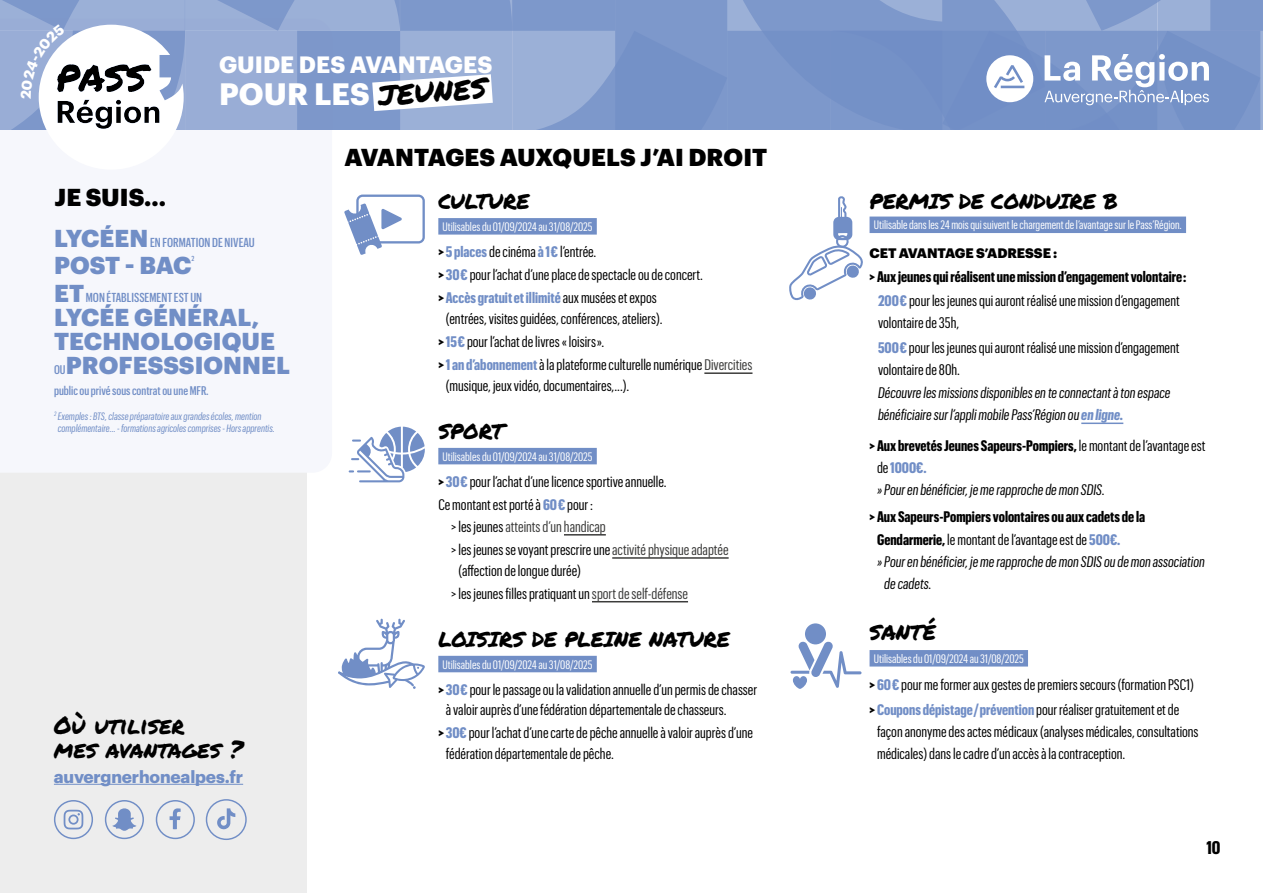
<style>
.page{position:relative;width:1263px;height:893px;background:#fff}
.page>*{position:absolute;margin:0;border:0;box-sizing:border-box;transform-origin:0 0}
.t1{font:700 30.3px "Graphik";color:#fff}
.t2{font:28.2px "Permanent Marker";color:#000}
.t3{font:900 24px/24px "Graphik";letter-spacing:.005em;color:#718ec6}
.t4{font:900 24px "Graphik";letter-spacing:.005em;color:#000}
.t5{font:24px/24px "Permanent Marker";color:#000}
.t6{font:700 23.1px "Graphik";color:#fff}
.t7{font:21px "Permanent Marker";letter-spacing:-.01em;color:#000}
.t8{font:700 18px "Graphik X Cond";color:#000}
.t9{font:700 17.1px "Graphik";letter-spacing:-.01em;color:#718ec6}
.t10{font:15px/23.1px "Graphik X Cond";color:#000}
.t11{font:italic 15px/22px "Graphik X Cond";color:#000}
.t12{font:700 15px/24.6px "Graphik X Cond";color:#000;text-align:center}
.t13{font:15px "Graphik X Cond";color:#3c3c3b}
.t14{font:900 13.5px "Graphik";letter-spacing:-.005em;color:#000}
.t15{font:500 12.75px "Graphik X Cond";color:#718ec6}
.t16{font:500 12.3px "Graphik X Cond";color:#718ec6}
.t17{font:12px "Graphik X Cond";color:#fff}
.t18{font:italic 10.5px/12px "Graphik X Cond";color:#718ec6}
.t19{font:500 7.2px "Graphik X Cond";color:#718ec6}
.s1{font-weight:900}
.s2{font-weight:700;color:#718ec6}
.s3{color:#3c3c3b}
.s4{color:#000}
.s5{font-family:"Graphik";font-weight:900;font-size:24px}
.s6{font-family:"Graphik X Cond";font-weight:500;font-size:12.3px}
.s7{color:#718ec6}
.s8{font-weight:400}
.s9{font-weight:900;font-style:normal}
.s10{font-weight:700;font-style:normal}
.s11{font-style:normal}
.s12{font-weight:700;font-style:normal;color:#718ec6}
.s13{font-weight:700}
</style>
<div class="page">
<div style="left:0;top:417px;width:306px;height:476px;background:#ededed"></div>
<div style="left:0;top:417px;width:307px;height:56px;background:#f6f7fc"></div>
<div style="left:105px;top:800px;width:39px;height:39px;border:1px solid #718ec6;border-radius:50%"></div>
<svg style="left:112px;top:808px;width:24px;height:23px"></svg>
<svg style="left:64px;top:810px;width:19px;height:19px"></svg>
<div style="left:54px;top:800px;width:39px;height:39px;border:1px solid #718ec6;border-radius:50%"></div>
<div style="left:206px;top:799px;width:41px;height:41px;border:1px solid #718ec6;border-radius:50%"></div>
<svg style="left:217px;top:808px;width:18px;height:21px"></svg>
<div style="left:156px;top:800px;width:39px;height:39px;border:1px solid #718ec6;border-radius:50%"></div>
<svg style="left:170px;top:808px;width:11px;height:21px"></svg>
<hr style="left:54px;top:784px;width:189px;height:1px;background:#718ec6">
<div style="left:438px;top:218px;width:159px;height:17px;background:#718ec6"></div>
<hr style="left:704px;top:372px;width:48px;height:2px;background:#3c3c3b">
<div style="left:438px;top:448px;width:159px;height:16px;background:#718ec6"></div>
<hr style="left:564px;top:534px;width:42px;height:2px;background:#3c3c3b">
<hr style="left:612px;top:557px;width:117px;height:2px;background:#3c3c3b">
<hr style="left:592px;top:601px;width:96px;height:1px;background:#3c3c3b">
<div style="left:438px;top:656px;width:159px;height:16px;background:#718ec6"></div>
<div style="left:869px;top:217px;width:317px;height:16px;background:#718ec6"></div>
<hr style="left:1081px;top:423px;width:42px;height:1px;background:#718ec6">
<div style="left:869px;top:650px;width:159px;height:16px;background:#718ec6"></div>
<div style="left:805px;top:623px;width:21px;height:21px;background:#718ec6;border-radius:50%"></div>
<svg style="left:790px;top:641px;width:71px;height:48px"></svg>
<svg style="left:349px;top:427px;width:76px;height:55px"></svg>
<svg style="left:789px;top:196px;width:74px;height:105px"></svg>
<svg style="left:344px;top:195px;width:81px;height:60px"></svg>
<svg style="left:338px;top:619px;width:87px;height:70px"></svg>
<svg style="left:0;top:0;width:1263px;height:130px;background:#8fa5cf"></svg>
<h3 class="t6" style="left:219px;top:47px;width:275px">GUIDE DES AVANTAGES</h3>
<h1 class="t1" style="left:219px;top:70px;width:152px">POUR LES</h1>
<h2 class="t2" style="left:376px;top:75px;width:111px;rotate:-4deg">JEUNES</h2>
<h3 class="t4" style="left:344px;top:138px;width:424px">AVANTAGES AUXQUELS J’AI DROIT</h3>
<h3 class="t4" style="left:55px;top:179px;width:113px">JE SUIS...</h3>
<h3 class="t7" style="left:438px;top:186px;width:93px">CULTURE</h3>
<p class="t17" style="left:443px;top:218px;width:151px">Utilisables du 01/09/2024 au 31/08/2025</p>
<p class="t10" style="left:438px;top:239px;width:266px"><span class="s1">&gt;</span> <span class="s2">5 places</span> de cinéma <span class="s2">à 1 €</span> l’entrée.<br><span class="s1">&gt;</span> <span class="s2">30 €</span> pour l’achat d’une place de spectacle ou de concert. <span class="s1">&gt;</span> <span class="s2">Accès gratuit et illimité</span> aux musées et expos</p>
<p class="t10" style="left:438px;top:306px;width:316px;text-indent:7px">(entrées, visites guidées, conférences, ateliers).<br><span class="s1">&gt;</span> <span class="s2">15 €</span> pour l’achat de livres « loisirs ».<br><span class="s1">&gt;</span> <span class="s2">1 an d’abonnement</span> à la plateforme culturelle numérique <span class="s3">Divercities</span></p>
<p class="t10" style="left:446px;top:373px;width:185px">(musique, jeux vidéo, documentaires,...).</p>
<h3 class="t7" style="left:438px;top:415px;width:67px">SPORT</h3>
<p class="t17" style="left:443px;top:448px;width:151px">Utilisables du 01/09/2024 au 31/08/2025</p>
<p class="t10" style="left:438px;top:469px;width:230px"><span class="s1">&gt;</span> <span class="s2">30 €</span> pour l’achat d’une licence sportive annuelle.</p>
<p class="t10" style="left:438px;top:492px;width:156px">Ce montant est porté à <span class="s2">60 €</span> pour :</p>
<p class="t13" style="left:451px;top:516px;width:156px"><span class="s4">&gt; les jeunes</span> atteints d’un handicap</p>
<p class="t10" style="left:451px;top:537px;width:279px">&gt; les jeunes se voyant prescrire une <span class="s3">activité physique adaptée</span></p>
<p class="t10" style="left:451px;top:558px;width:238px;text-indent:7px">(affection de longue durée)<br>&gt; les jeunes filles pratiquant un <span class="s3">sport de self-défense</span></p>
<h3 class="t7" style="left:438px;top:623px;width:293px">LOISIRS DE PLEINE NATURE</h3>
<p class="t17" style="left:443px;top:656px;width:151px">Utilisables du 01/09/2024 au 31/08/2025</p>
<p class="t10" style="left:446px;top:678px;width:313px;line-height:20.5px;text-indent:-7px"><span class="s1">&gt;</span> <span class="s2">30 €</span> pour le passage ou la validation annuelle d’un permis de chasser à valoir auprès d’une fédération départementale de chasseurs.</p>
<p class="t10" style="left:446px;top:722px;width:309px;line-height:20.5px;text-indent:-7px"><span class="s1">&gt;</span> <span class="s2">30€</span> pour l’achat d’une carte de pêche annuelle à valoir auprès d’une fédération départementale de pêche.</p>
<p class="t15" style="left:54px;top:234px;width:202px"><span class="s5">LYCÉEN</span>EN FORMATION DE NIVEAU</p>
<h3 class="t3" style="left:54px;top:251px;width:139px">POST - BAC</h3>
<p class="t19" style="left:192px;top:253px;width:4px">2</p>
<p class="t15" style="left:54px;top:289px;width:150px"><span class="s5">ET</span>MON ÉTABLISSEMENT EST UN</p>
<h3 class="t3" style="left:54px;top:303px;width:238px">LYCÉE GÉNÉRAL,<br>TECHNOLOGIQUE<br><span class="s6">OU</span> PROFESSSIONNEL</h3>
<p class="t16" style="left:54px;top:382px;width:156px">public ou privé sous contrat ou une MFR.</p>
<p class="t18" style="left:58px;top:409px;width:219px;text-indent:-4px"><sup>2</sup> Exemples : BTS, classe préparatoire aux grandes écoles, mention complémentaire… - formations agricoles comprises - Hors apprentis.</p>
<h3 class="t5" style="left:54px;top:713px;width:191px">Où utiliser<br>mes avantages ?</h3>
<p class="t9" style="left:54px;top:763px;width:191px">auvergnerhonealpes.fr</p>
<h3 class="t7" style="left:869px;top:186px;width:250px">PERMIS DE CONDUIRE B</h3>
<p class="t17" style="left:874px;top:217px;width:309px">Utilisable dans les 24 mois qui suivent le chargement de l’avantage sur le Pass’Région.</p>
<p class="t14" style="left:869px;top:243px;width:189px">CET AVANTAGE S’ADRESSE :</p>
<p class="t12" style="left:869px;top:263px;width:318px"><span class="s1">&gt;</span> Aux jeunes qui réalisent une mission d’engagement volontaire :<br><span class="s7">200 €</span> <span class="s8">pour les jeunes qui auront réalisé une mission d’engagement</span></p>
<p class="t10" style="left:878px;top:310px;width:303px;line-height:24.6px">volontaire de 35h,<br><span class="s2">500 €</span> pour les jeunes qui auront réalisé une mission d’engagement</p>
<p class="t10" style="left:878px;top:357px;width:83px">volontaire de 80h.</p>
<p class="t11" style="left:878px;top:381px;width:294px">Découvre les missions disponibles en te connectant à ton espace bénéficiaire sur l’appli mobile Pass’Région ou <span class="s2">en ligne.</span></p>
<p class="t11" style="left:877px;top:433px;width:330px;text-indent:-7px"><span class="s9">&gt;</span> <span class="s10">Aux brevetés Jeunes Sapeurs-Pompiers,</span> <span class="s11">le montant de l’avantage est de</span><span class="s12">1000€.<br></span>» Pour en bénéficier, je me rapproche de mon SDIS.</p>
<p class="t12" style="left:869px;top:504px;width:277px"><span class="s1">&gt;</span> Aux Sapeurs-Pompiers volontaires ou aux cadets de la</p>
<p class="t10" style="left:877px;top:527px;width:245px"><span class="s13">Gendarmerie,</span> le montant de l’avantage est de <span class="s2">500€.</span></p>
<p class="t11" style="left:877px;top:549px;width:329px">» Pour en bénéficier, je me rapproche de mon SDIS ou de mon association</p>
<p class="t11" style="left:884px;top:571px;width:49px">de cadets.</p>
<h3 class="t7" style="left:869px;top:616px;width:68px">SANTÉ</h3>
<p class="t17" style="left:874px;top:650px;width:151px">Utilisables du 01/09/2024 au 31/08/2025</p>
<p class="t10" style="left:869px;top:672px;width:326px;line-height:24.6px"><span class="s1">&gt;</span> <span class="s2">60 €</span> pour me former aux gestes de premiers secours (formation PSC1) <span class="s1">&gt;</span> <span class="s2">Coupons dépistage / prévention</span> pour réaliser gratuitement et de</p>
<p class="t10" style="left:877px;top:720px;width:323px;line-height:22px">façon anonyme des actes médicaux (analyses médicales, consultations médicales) dans le cadre d’un accès à la contraception.</p>
<p class="t8" style="left:1206px;top:834px;width:16px">10</p>
</div>
